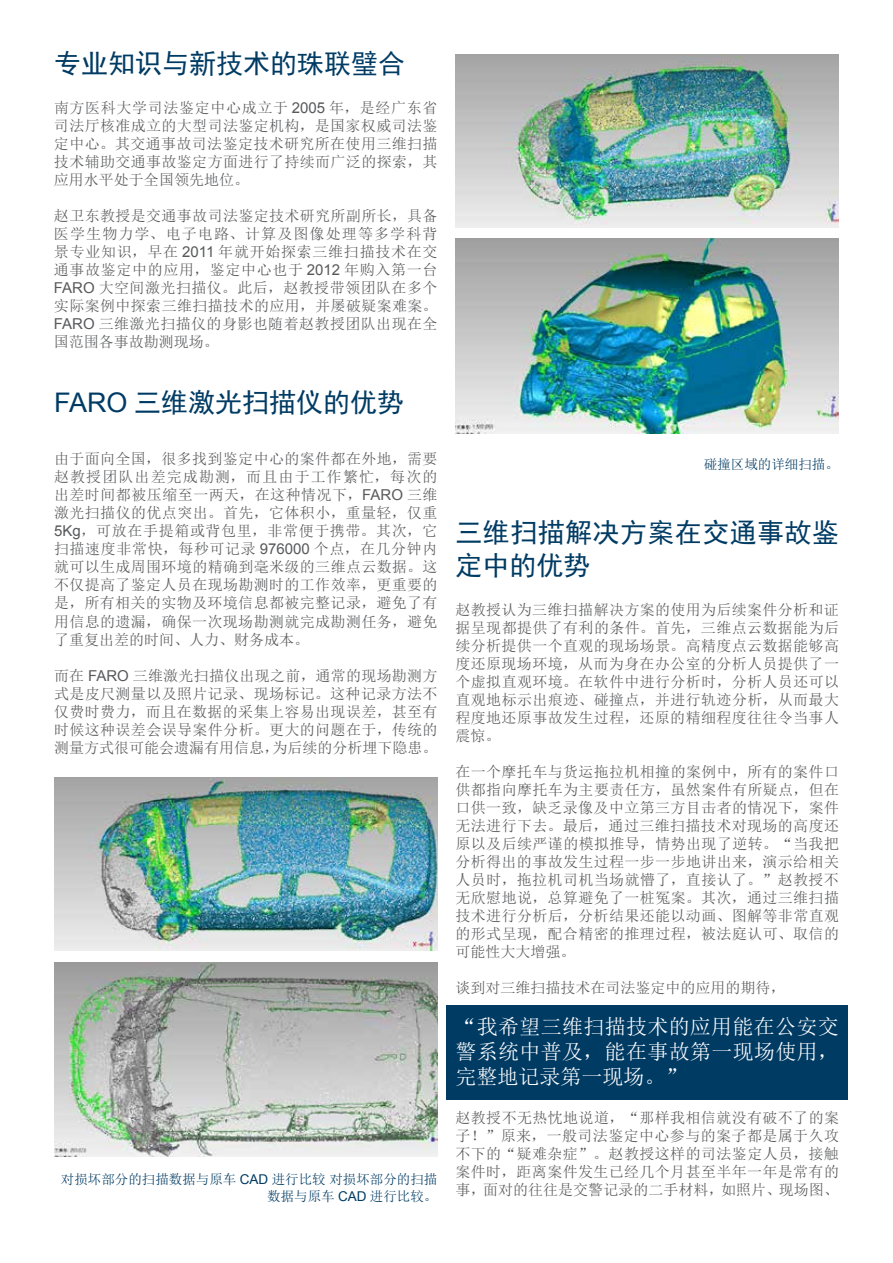
<style>
.page{position:relative;width:893px;height:1263px;background:#fff}
.page>*{position:absolute;margin:0;border:0;box-sizing:border-box;transform-origin:0 0}
.t1{font:27px/32.4px "Sim Hei";color:#003b64}
.t2{font:21px/25.2px "Sim Sun";letter-spacing:.015em;color:#fff;text-align:justify}
.t3{font:15px/18px "Sim Sun";letter-spacing:.025em;color:#58595b;text-align:justify}
.t4{font:15px "Sim Sun";color:#58595b}
.t5{font:13.5px/16.2px "Sim Sun";color:#003b64;text-align:right}
.s1{font-family:"Arial"}
</style>
<div class="page">
<div style="left:446px;top:1005px;width:402px;height:94px;background:#003b64"></div>
<img style="left:54px;top:777px;width:383px;height:174px">
<img style="left:455px;top:54px;width:384px;height:173px">
<img style="left:54px;top:962px;width:383px;height:195px">
<img style="left:455px;top:239px;width:384px;height:194px">
<h1 class="t1" style="left:54px;top:48px;width:352px">专业知识与新技术的珠联璧合</h1>
<p class="t3" style="left:54px;top:99px;width:385px">南方医科大学司法鉴定中心成立于 <span class="s1">2005</span> 年，是经广东省司法厅核准成立的大型司法鉴定机构，是国家权威司法鉴定中心。其交通事故司法鉴定技术研究所在使用三维扫描技术辅助交通事故鉴定方面进行了持续而广泛的探索，其应用水平处于全国领先地位。</p>
<p class="t3" style="left:54px;top:207px;width:385px">赵卫东教授是交通事故司法鉴定技术研究所副所长，具备医学生物力学、电子电路、计算及图像处理等多学科背景专业知识，早在 <span class="s1">2011</span> 年就开始探索三维扫描技术在交通事故鉴定中的应用，鉴定中心也于 <span class="s1">2012</span> 年购入第一台<span class="s1">FARO</span> 大空间激光扫描仪。此后，赵教授带领团队在多个实际案例中探索三维扫描技术的应用，并屡破疑案难案。<span class="s1">FARO</span> 三维激光扫描仪的身影也随着赵教授团队出现在全国范围各事故勘测现场。</p>
<h1 class="t1" style="left:54px;top:386px;width:352px"><span class="s1">FARO</span> 三维激光扫描仪的优势</h1>
<p class="t3" style="left:54px;top:450px;width:385px">由于面向全国，很多找到鉴定中心的案件都在外地，需要赵教授团队出差完成勘测，而且由于工作繁忙，每次的出差时间都被压缩至一两天，在这种情况下，<span class="s1">FARO</span> 三维激光扫描仪的优点突出。首先，它体积小，重量轻，仅重<span class="s1">5Kg</span>，可放在手提箱或背包里，非常便于携带。其次，它扫描速度非常快，每秒可记录 <span class="s1">976000</span> 个点，在几分钟内就可以生成周围环境的精确到毫米级的三维点云数据。这不仅提高了鉴定人员在现场勘测时的工作效率，更重要的是，所有相关的实物及环境信息都被完整记录，避免了有用信息的遗漏，确保一次现场勘测就完成勘测任务，避免了重复出差的时间、人力、财务成本。</p>
<p class="t3" style="left:54px;top:666px;width:385px">而在 <span class="s1">FARO</span> 三维激光扫描仪出现之前，通常的现场勘测方式是皮尺测量以及照片记录、现场标记。这种记录方法不仅费时费力，而且在数据的采集上容易出现误差，甚至有时候这种误差会误导案件分析。更大的问题在于，传统的测量方式很可能会遗漏有用信息，为后续的分析埋下隐患。</p>
<p class="t5" style="left:61px;top:1171px;width:378px">对损坏部分的扫描数据与原车 <span class="s1">CAD</span> 进行比较对损坏部分的扫描数据与原车 <span class="s1">CAD</span> 进行比较。</p>
<p class="t5" style="left:704px;top:456px;width:136px">碰撞区域的详细扫描。</p>
<h1 class="t1" style="left:455px;top:517px;width:385px">三维扫描解决方案在交通事故鉴定中的优势</h1>
<p class="t3" style="left:455px;top:600px;width:385px">赵教授认为三维扫描解决方案的使用为后续案件分析和证据呈现都提供了有利的条件。首先，三维点云数据能为后续分析提供一个直观的现场场景。高精度点云数据能够高度还原现场环境，从而为身在办公室的分析人员提供了一个虚拟直观环境。在软件中进行分析时，分析人员还可以直观地标示出痕迹、碰撞点，并进行轨迹分析，从而最大程度地还原事故发生过程，还原的精细程度往往令当事人震惊。</p>
<p class="t3" style="left:455px;top:762px;width:385px">在一个摩托车与货运拖拉机相撞的案例中，所有的案件口供都指向摩托车为主要责任方，虽然案件有所疑点，但在口供一致，缺乏录像及中立第三方目击者的情况下，案件无法进行下去。最后，通过三维扫描技术对现场的高度还原以及后续严谨的模拟推导，情势出现了逆转。“当我把分析得出的事故发生过程一步一步地讲出来，演示给相关人员时，拖拉机司机当场就懵了，直接认了。”赵教授不无欣慰地说，总算避免了一桩冤案。其次，通过三维扫描技术进行分析后，分析结果还能以动画、图解等非常直观的形式呈现，配合精密的推理过程，被法庭认可、取信的可能性大大增强。</p>
<p class="t4" style="left:455px;top:980px;width:332px">谈到对三维扫描技术在司法鉴定中的应用的期待，</p>
<h2 class="t2" style="left:455px;top:1014px;width:385px">“我希望三维扫描技术的应用能在公安交警系统中普及，能在事故第一现场使用，完整地记录第一现场。”</h2>
<p class="t3" style="left:455px;top:1108px;width:385px">赵教授不无热忱地说道，“那样我相信就没有破不了的案子！”原来，一般司法鉴定中心参与的案子都是属于久攻不下的“疑难杂症”。赵教授这样的司法鉴定人员，接触案件时，距离案件发生已经几个月甚至半年一年是常有的事，面对的往往是交警记录的二手材料，如照片、现场图、</p>
</div>
